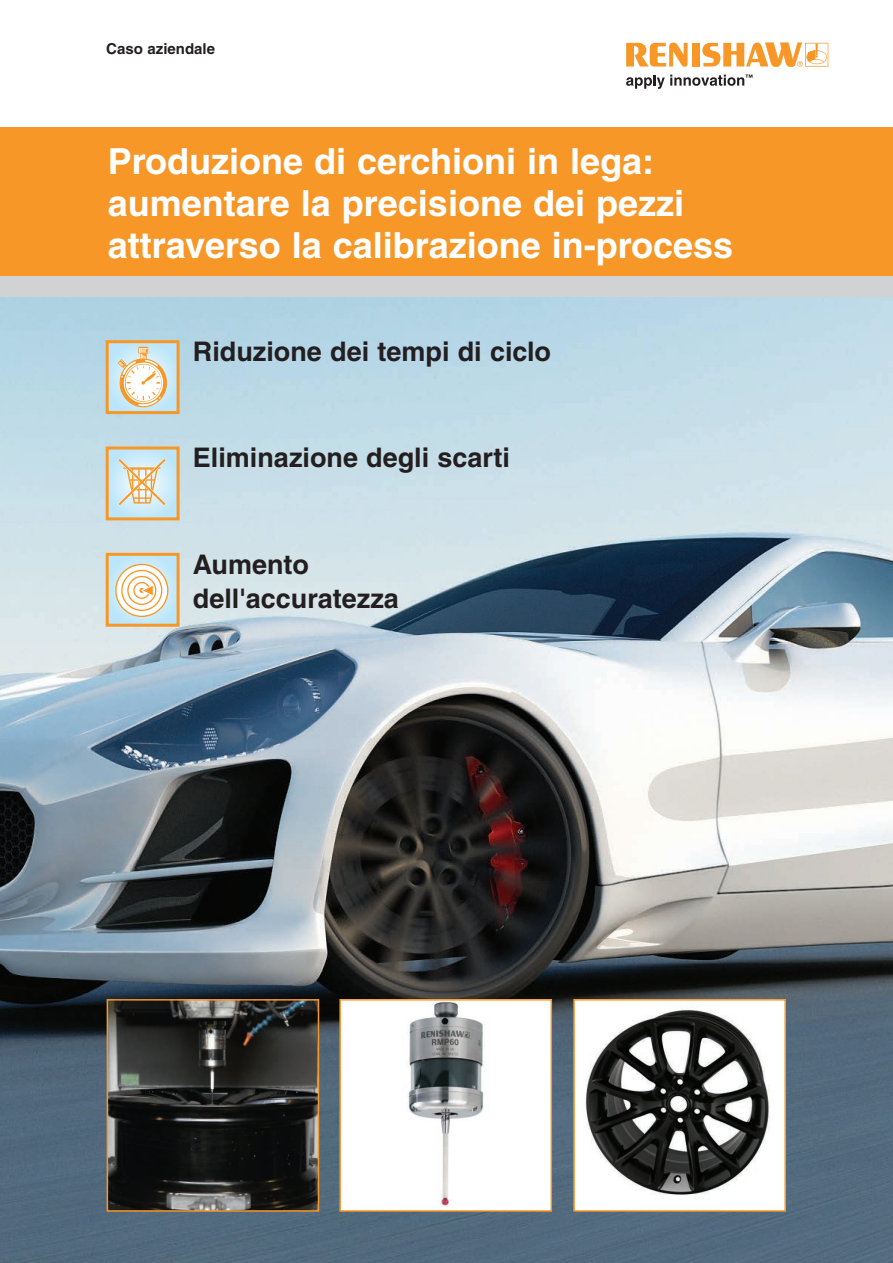
<style>
.page{position:relative;width:893px;height:1263px;background:#fff}
.page>*{position:absolute;margin:0;border:0;box-sizing:border-box;transform-origin:0 0}
.Heading{font:700 36px/42px "Helvetica";color:#fff}
.Sub_head{font:700 27px "Helvetica";color:#231f20}
.Doc_name_10pt_bold{font:700 15px "Helvetica";color:#231f20}
</style>
<div class="page">
<div style="left:0;top:128px;width:893px;height:148px;background:#f79727"></div>
<div style="left:0;top:276px;width:893px;height:22px;background:#d1d2d4"></div>
<svg style="left:626px;top:43px;width:62px;height:24px"></svg>
<div style="left:692px;top:43px;width:8px;height:24px;background:#f79727"></div>
<svg style="left:702px;top:43px;width:126px;height:24px"></svg>
<svg style="left:626px;top:75px;width:126px;height:14px"></svg>
<img style="left:0;top:298px;width:893px;height:965px">
<img style="left:110px;top:1002px;width:206px;height:207px">
<div style="left:107px;top:999px;width:212px;height:213px;border:2px solid #f79727"></div>
<img style="left:576px;top:1002px;width:207px;height:207px">
<div style="left:573px;top:999px;width:213px;height:213px;border:2px solid #f79727"></div>
<div style="left:107px;top:342px;width:71px;height:71px;background:#c0e7fa"></div>
<div style="left:106px;top:340px;width:74px;height:74px;border:3px solid #f79727"></div>
<div style="left:107px;top:448px;width:71px;height:71px;background:#c0e7fa"></div>
<div style="left:106px;top:446px;width:74px;height:74px;border:3px solid #f79727"></div>
<div style="left:107px;top:554px;width:71px;height:71px;background:#c2e8fa"></div>
<div style="left:106px;top:553px;width:74px;height:74px;border:3px solid #f79727"></div>
<svg style="left:115px;top:456px;width:54px;height:53px"></svg>
<svg style="left:118px;top:347px;width:49px;height:60px"></svg>
<div style="left:340px;top:1000px;width:211px;height:211px;background:#fff"></div>
<img style="left:408px;top:1002px;width:76px;height:205px">
<div style="left:339px;top:999px;width:213px;height:213px;border:2px solid #f79727"></div>
<svg style="left:116px;top:564px;width:52px;height:52px"></svg>
<div style="left:115px;top:564px;width:53px;height:53px;border:1px solid #f79727;border-radius:50%"></div>
<svg style="left:122px;top:570px;width:40px;height:40px"></svg>
<div style="left:121px;top:570px;width:41px;height:41px;border:1px solid #f79727;border-radius:50%"></div>
<svg style="left:128px;top:576px;width:28px;height:28px"></svg>
<div style="left:127px;top:576px;width:29px;height:29px;border:1px solid #f79727;border-radius:50%"></div>
<div style="left:133px;top:582px;width:17px;height:17px;border:1px solid #f79727;border-radius:50%"></div>
<svg style="left:139px;top:584px;width:15px;height:13px"></svg>
<p class="Doc_name_10pt_bold" style="left:106px;top:40px;width:110px">Caso aziendale</p>
<p class="Heading" style="left:108px;top:140px;width:627px">Produzione di cerchioni in lega: aumentare la precisione dei pezzi attraverso la calibrazione in-process</p>
<p class="Sub_head" style="left:193px;top:335px;width:360px">Riduzione dei tempi di ciclo</p>
<p class="Sub_head" style="left:193px;top:441px;width:319px">Eliminazione degli scarti</p>
<p class="Sub_head" style="left:193px;top:548px;width:118px">Aumento</p>
<p class="Sub_head" style="left:193px;top:582px;width:208px">dell'accuratezza</p>
</div>
